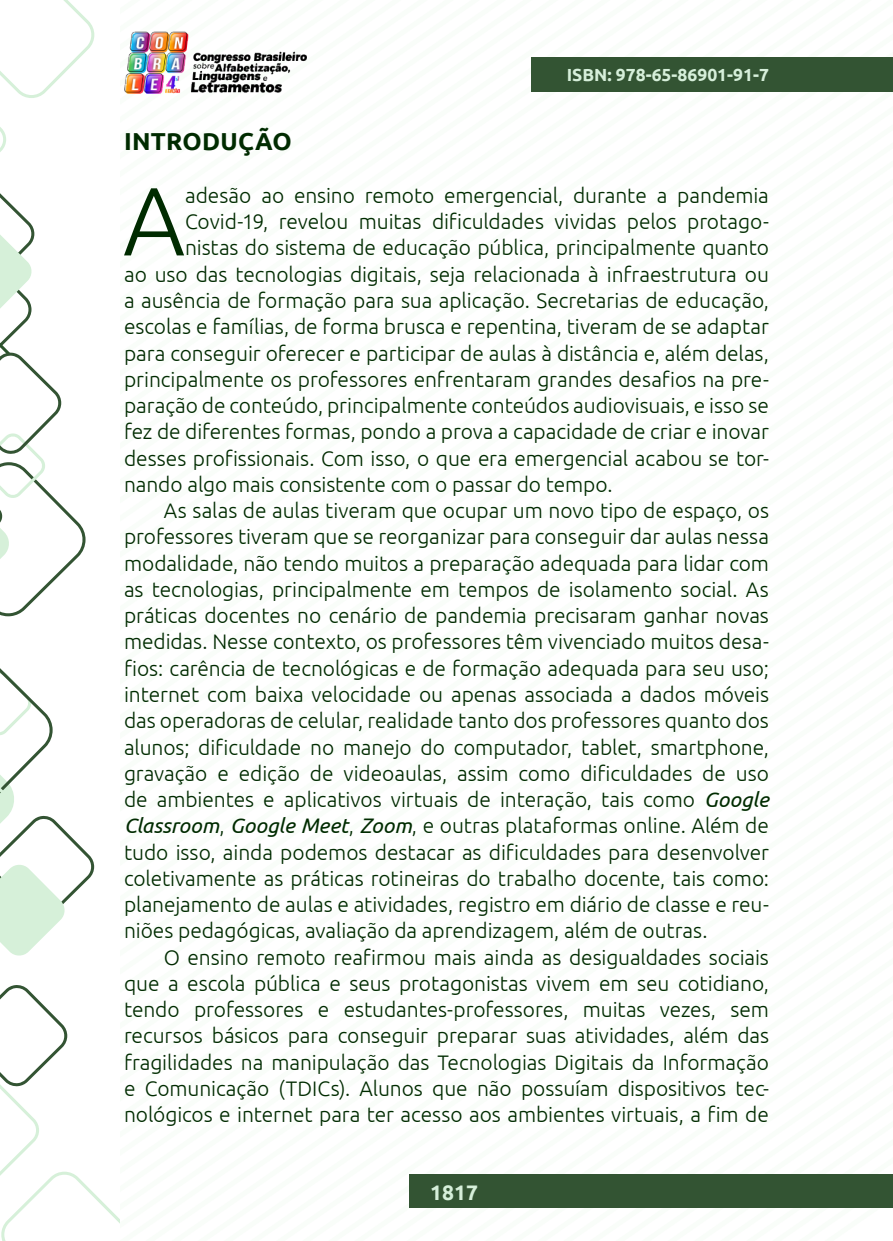
<style>
.page{position:relative;width:893px;height:1241px;background:#fff}
.page>*{position:absolute;margin:0;border:0;box-sizing:border-box;transform-origin:0 0}
._7_CAPITULAR{font:300 96.77px "Ubuntu";color:#002b00}
._6_INTRODUCAO{font:700 24.5px "Ubuntu";letter-spacing:.01em;color:#002b00}
._8_CORPO{font:300 21px/26.2px "Ubuntu";letter-spacing:-.005em;color:#002b00;text-align:justify}
._7_CAPITULAR-2{font:300 21px "Ubuntu";letter-spacing:-.005em;color:#002b00}
.t1{font:700 21px "Ubuntu";color:#d6efda}
.t2{font:700 17.5px "Ubuntu";color:#d6efda}
.s1{font-weight:400;font-style:italic}
</style>
<div class="page">
<div style="left:410px;top:1174px;width:483px;height:33px;background:#335433"></div>
<img style="left:124px;top:31px;width:182px;height:62px">
<div style="left:532px;top:57px;width:361px;height:35px;background:#335433"></div>
<svg style="left:0;top:985px;width:119px;height:255px"></svg>
<svg style="left:0;top:0;width:94px;height:616px"></svg>
<svg style="left:0;top:668px;width:94px;height:288px"></svg>
<p class="t2" style="left:567px;top:64px;width:204px">ISBN: 978-65-86901-91-7</p>
<p class="_6_INTRODUCAO" style="left:124px;top:127px;width:169px">INTRODUÇÃO</p>
<p class="_7_CAPITULAR" style="left:123px;top:163px;width:64px">A</p>
<p class="_7_CAPITULAR-2" style="left:185px;top:183px;width:585px">adesão ao ensino remoto emergencial, durante a pandemia</p>
<p class="_7_CAPITULAR-2" style="left:185px;top:209px;width:585px">Covid-19, revelou muitas dificuldades vividas pelos protago-</p>
<p class="_7_CAPITULAR-2" style="left:185px;top:235px;width:585px">nistas do sistema de educação pública, principalmente quanto</p>
<p class="_7_CAPITULAR-2" style="left:124px;top:261px;width:646px">ao uso das tecnologias digitais, seja relacionada à infraestrutura ou</p>
<p class="_7_CAPITULAR-2" style="left:124px;top:288px;width:646px">a ausência de formação para sua aplicação. Secretarias de educação,</p>
<p class="_7_CAPITULAR-2" style="left:124px;top:314px;width:646px">escolas e famílias, de forma brusca e repentina, tiveram de se adaptar</p>
<p class="_7_CAPITULAR-2" style="left:124px;top:340px;width:646px">para conseguir oferecer e participar de aulas à distância e, além delas,</p>
<p class="_7_CAPITULAR-2" style="left:124px;top:366px;width:646px">principalmente os professores enfrentaram grandes desafios na pre-</p>
<p class="_7_CAPITULAR-2" style="left:124px;top:393px;width:646px">paração de conteúdo, principalmente conteúdos audiovisuais, e isso se</p>
<p class="_7_CAPITULAR-2" style="left:124px;top:419px;width:646px">fez de diferentes formas, pondo a prova a capacidade de criar e inovar</p>
<p class="_7_CAPITULAR-2" style="left:124px;top:445px;width:646px">desses profissionais. Com isso, o que era emergencial acabou se tor-</p>
<p class="_7_CAPITULAR-2" style="left:124px;top:471px;width:490px">nando algo mais consistente com o passar do tempo.</p>
<p class="_8_CORPO" style="left:124px;top:497px;width:646px;text-indent:40px">As salas de aulas tiveram que ocupar um novo tipo de espaço, os professores tiveram que se reorganizar para conseguir dar aulas nessa modalidade, não tendo muitos a preparação adequada para lidar com as tecnologias, principalmente em tempos de isolamento social. As práticas docentes no cenário de pandemia precisaram ganhar novas medidas. Nesse contexto, os professores têm vivenciado muitos desa&shy;fios: carência de tecnológicas e de formação adequada para seu uso; internet com baixa velocidade ou apenas associada a dados móveis das operadoras de celular, realidade tanto dos professores quanto dos alunos; dificuldade no manejo do computador, tablet, smartphone, gravação e edição de videoaulas, assim como dificuldades de uso de ambientes e aplicativos virtuais de interação, tais como <span class="s1">Google Classroom</span>, <span class="s1">Google Meet</span>, <span class="s1">Zoom</span>, e outras plataformas online. Além de tudo isso, ainda podemos destacar as dificuldades para desenvolver coletivamente as práticas rotineiras do trabalho docente, tais como: planejamento de aulas e atividades, registro em diário de classe e reu&shy;niões pedagógicas, avaliação da aprendizagem, além de outras.</p>
<p class="_8_CORPO" style="left:124px;top:943px;width:646px;text-indent:40px">O ensino remoto reafirmou mais ainda as desigualdades sociais que a escola pública e seus protagonistas vivem em seu cotidiano, tendo professores e estudantes-professores, muitas vezes, sem recursos básicos para conseguir preparar suas atividades, além das fragilidades na manipulação das Tecnologias Digitais da Informação e Comunicação (TDICs). Alunos que não possuíam dispositivos tec&shy;nológicos e internet para ter acesso aos ambientes virtuais, a fim de</p>
<p class="t1" style="left:430px;top:1178px;width:49px">1817</p>
</div>
